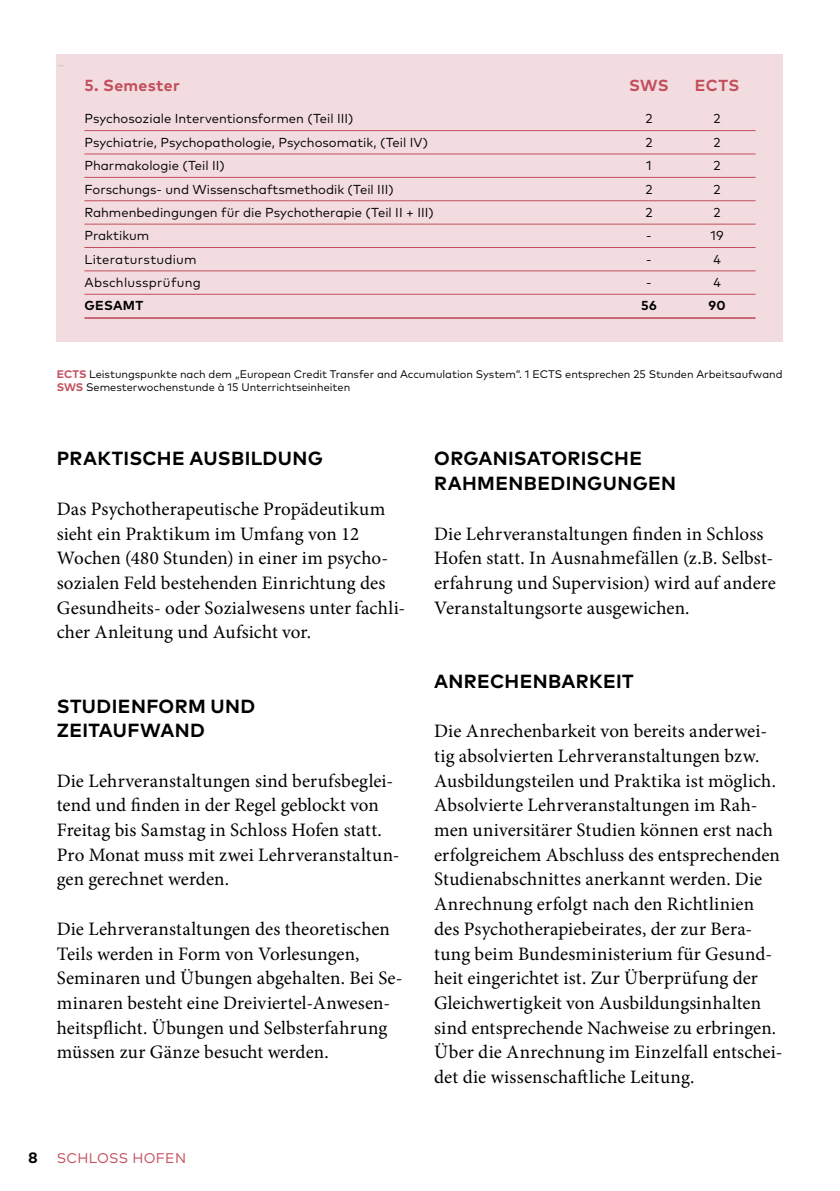
<style>
.page{position:relative;width:840px;height:1191px;background:#fff}
.page>*{position:absolute;margin:0;border:0;box-sizing:border-box;transform-origin:0 0}
.t1{font:24px "Minion Pro";color:#000}
.t2{font:19px/24.8px "Minion Pro";letter-spacing:.005em;color:#000}
.t3{font:700 19px/24.8px "Mark Pro";letter-spacing:.02em;color:#000}
.t4{font:700 16px "Mark Pro";letter-spacing:.015em;color:#c34e5c}
.t5{font:700 15px "Mark Pro";color:#000}
.t6{font:14px "Mark Pro";letter-spacing:.02em;color:#c34e5c}
.t7{font:13px "Mark Pro";color:#000}
.t8{font:13px "Mark Pro";letter-spacing:.02em;color:#000}
.t9{font:700 13px "Mark Pro";letter-spacing:.025em;color:#000}
.Zwischentitel{font:11px "Mark Pro";color:#000}
.s1{font-weight:700;color:#c34e5c}
</style>
<div class="page">
<div style="left:57px;top:54px;width:725px;height:288px;background:#f3dcdf"></div>
<hr style="left:84px;top:130px;width:671px;height:1px;background:#c34e5c">
<hr style="left:84px;top:154px;width:671px;height:1px;background:#c34e5c">
<hr style="left:84px;top:177px;width:671px;height:1px;background:#c34e5c">
<hr style="left:84px;top:200px;width:671px;height:1px;background:#c34e5c">
<hr style="left:84px;top:224px;width:671px;height:1px;background:#c34e5c">
<hr style="left:84px;top:247px;width:671px;height:1px;background:#c34e5c">
<hr style="left:84px;top:270px;width:671px;height:1px;background:#c34e5c">
<hr style="left:84px;top:294px;width:671px;height:1px;background:#c34e5c">
<hr style="left:84px;top:317px;width:671px;height:2px;background:#c34e5c">
<p class="t1" style="left:57px;top:48px;width:10px">-</p>
<p class="t4" style="left:84px;top:74px;width:97px">5. Semester</p>
<p class="t4" style="left:628px;top:74px;width:41px">SWS</p>
<p class="t4" style="left:694px;top:74px;width:46px">ECTS</p>
<p class="t7" style="left:84px;top:109px;width:270px">Psychosoziale Interventionsformen (Teil III)</p>
<p class="t7" style="left:645px;top:109px;width:9px">2</p>
<p class="t7" style="left:713px;top:109px;width:9px">2</p>
<p class="t7" style="left:84px;top:132px;width:345px">Psychiatrie, Psychopathologie, Psychosomatik, (Teil IV)</p>
<p class="t7" style="left:645px;top:132px;width:9px">2</p>
<p class="t7" style="left:713px;top:132px;width:9px">2</p>
<p class="t7" style="left:84px;top:156px;width:142px">Pharmakologie (Teil II)</p>
<p class="t7" style="left:646px;top:156px;width:7px">1</p>
<p class="t7" style="left:713px;top:156px;width:9px">2</p>
<p class="t7" style="left:84px;top:179px;width:310px">Forschungs- und Wissenschaftsmethodik (Teil III)</p>
<p class="t7" style="left:645px;top:179px;width:9px">2</p>
<p class="t7" style="left:713px;top:179px;width:9px">2</p>
<p class="t7" style="left:84px;top:203px;width:350px">Rahmenbedingungen für die Psychotherapie (Teil II + III)</p>
<p class="t7" style="left:645px;top:203px;width:9px">2</p>
<p class="t7" style="left:713px;top:203px;width:9px">2</p>
<p class="t7" style="left:84px;top:226px;width:66px">Praktikum</p>
<p class="t7" style="left:646px;top:226px;width:7px">-</p>
<p class="t7" style="left:710px;top:226px;width:14px">19</p>
<p class="t8" style="left:84px;top:249px;width:114px">Literaturstudium</p>
<p class="t7" style="left:646px;top:249px;width:7px">-</p>
<p class="t7" style="left:713px;top:249px;width:9px">4</p>
<p class="t8" style="left:84px;top:273px;width:118px">Abschlussprüfung</p>
<p class="t7" style="left:646px;top:273px;width:7px">-</p>
<p class="t7" style="left:713px;top:273px;width:9px">4</p>
<p class="t9" style="left:84px;top:296px;width:60px">GESAMT</p>
<p class="t9" style="left:641px;top:296px;width:17px">56</p>
<p class="t9" style="left:708px;top:296px;width:19px">90</p>
<p class="Zwischentitel" style="left:57px;top:366px;width:727px"><span class="s1">ECTS</span> Leistungspunkte nach dem „European Credit Transfer and Accumulation System“. 1 ECTS entsprechen 25 Stunden Arbeitsaufwand</p>
<p class="Zwischentitel" style="left:57px;top:379px;width:295px"><span class="s1">SWS</span> Semesterwochenstunde à 15 Unterrichtseinheiten</p>
<p class="t3" style="left:57px;top:445px;width:267px">PRAKTISCHE AUSBILDUNG</p>
<p class="t2" style="left:57px;top:496px;width:350px">Das Psychotherapeutische Propädeutikum sieht ein Praktikum im Umfang von 12<br>Wochen (480 Stunden) in einer im psycho&shy;sozialen Feld bestehenden Einrichtung des Gesundheits- oder Sozialwesens unter fachli&shy;cher Anleitung und Aufsicht vor.</p>
<p class="t3" style="left:57px;top:692px;width:200px">STUDIENFORM UND<br>ZEITAUFWAND</p>
<p class="t2" style="left:57px;top:768px;width:344px">Die Lehrveranstaltungen sind berufsbeglei&shy;tend und finden in der Regel geblockt von Freitag bis Samstag in Schloss Hofen statt.<br>Pro Monat muss mit zwei Lehrveranstaltun&shy;gen gerechnet werden.</p>
<p class="t2" style="left:57px;top:916px;width:347px">Die Lehrveranstaltungen des theoretischen Teils werden in Form von Vorlesungen, Seminaren und Übungen abgehalten. Bei Se&shy;minaren besteht eine Dreiviertel-Anwesen&shy;heitspflicht. Übungen und Selbsterfahrung müssen zur Gänze besucht werden.</p>
<p class="t5" style="left:28px;top:1146px;width:10px">8</p>
<p class="t6" style="left:57px;top:1147px;width:131px">SCHLOSS HOFEN</p>
<p class="t3" style="left:434px;top:445px;width:209px">ORGANISATORISCHE</p>
<p class="t3" style="left:434px;top:469px;width:243px">RAHMENBEDINGUNGEN</p>
<p class="t2" style="left:434px;top:521px;width:343px">Die Lehrveranstaltungen finden in Schloss Hofen statt. In Ausnahmefällen (z.B. Selbst&shy;erfahrung und Supervision) wird auf andere Veranstaltungsorte ausgewichen.</p>
<p class="t3" style="left:434px;top:667px;width:201px">ANRECHENBARKEIT</p>
<p class="t2" style="left:434px;top:719px;width:349px">Die Anrechenbarkeit von bereits anderwei&shy;tig absolvierten Lehrveranstaltungen bzw.<br>Ausbildungsteilen und Praktika ist möglich.<br>Absolvierte Lehrveranstaltungen im Rah&shy;men universitärer Studien können erst nach erfolgreichem Abschluss des entsprechenden Studienabschnittes anerkannt werden. Die Anrechnung erfolgt nach den Richtlinien des Psychotherapiebeirates, der zur Bera&shy;tung beim Bundesministerium für Gesund&shy;heit eingerichtet ist. Zur Überprüfung der Gleichwertigkeit von Ausbildungsinhalten sind entsprechende Nachweise zu erbringen.<br>Über die Anrechnung im Einzelfall entschei&shy;det die wissenschaftliche Leitung.</p>
</div>
